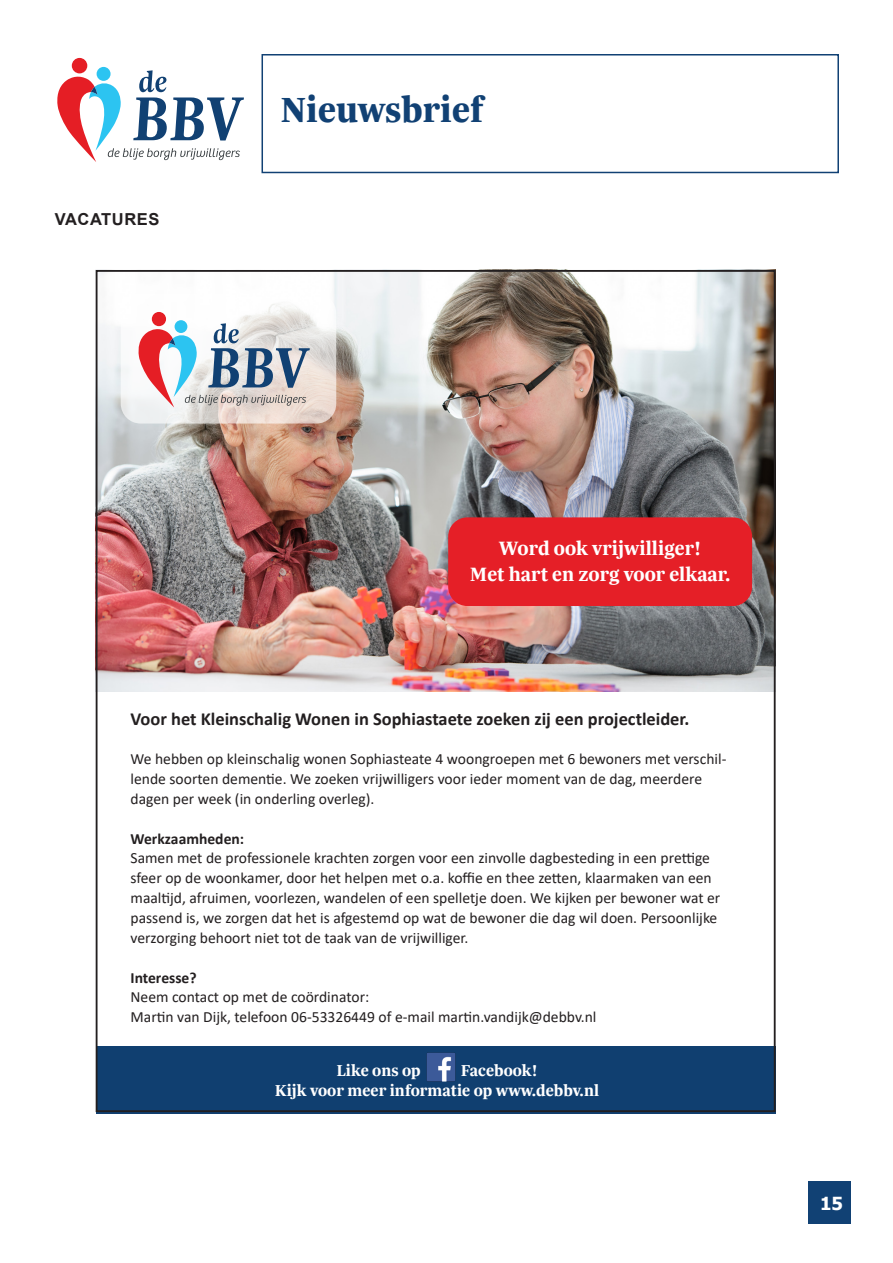
<style>
.page{position:relative;width:893px;height:1263px;background:#fff}
.page>*{position:absolute;margin:0;border:0;box-sizing:border-box;transform-origin:0 0}
.t1{font:800 37.5px "Trola";color:#114174}
.t2{font:700 20.7px "Trola";color:#fff}
.t3{font:700 18.45px "Calibri";color:#231f20}
.t4{font:700 18px "Tahoma";color:#fff}
.t5{font:700 16.95px "Trola";color:#fff}
.t6{font:700 16.5px "Arial";letter-spacing:.035em;color:#231f20}
.t7{font:15.6px/19.8px "Calibri";color:#231f20}
.t8{font:700 15.6px "Calibri";color:#231f20}
</style>
<div class="page">
<div style="left:808px;top:1181px;width:43px;height:42px;background:#114174"></div>
<div style="left:97px;top:67px;width:14px;height:14px;background:#2cc4f1;border-radius:50%"></div>
<div style="left:72px;top:58px;width:15px;height:15px;background:#e51e25;border-radius:50%"></div>
<svg style="left:57px;top:70px;width:187px;height:92px"></svg>
<div style="left:261px;top:54px;width:578px;height:119px;border:2px solid #114174"></div>
<div style="left:96px;top:1046px;width:680px;height:68px;background:#103f70"></div>
<img style="left:99px;top:273px;width:674px;height:418px">
<div style="left:448px;top:517px;width:304px;height:89px;background:#e51f27;border-radius:19px"></div>
<svg style="left:121px;top:293px;width:215px;height:131px;fill:#f6f7f8"></svg>
<svg style="left:175px;top:320px;width:12px;height:13px"></svg>
<div style="left:152px;top:312px;width:14px;height:14px;background:#e51e25;border-radius:50%"></div>
<svg style="left:138px;top:323px;width:172px;height:85px"></svg>
<img style="left:427px;top:1052px;width:28px;height:29px">
<p class="t6" style="left:55px;top:207px;width:106px">VACATURES</p>
<p class="t1" style="left:281px;top:84px;width:204px">Nieuwsbrief</p>
<p class="t2" style="left:499px;top:534px;width:204px">Word ook vrijwilliger!</p>
<p class="t2" style="left:470px;top:560px;width:262px">Met hart en zorg voor elkaar.</p>
<p class="t3" style="left:131px;top:705px;width:560px">Voor het Kleinschalig Wonen in Sophiastaete zoeken zij een projectleider.</p>
<p class="t7" style="left:131px;top:749px;width:597px">We hebben op kleinschalig wonen Sophiasteate 4 woongroepen met 6 bewoners met verschil&shy;lende soorten dementie. We zoeken vrijwilligers voor ieder moment van de dag, meerdere dagen per week (in onderling overleg).</p>
<p class="t8" style="left:131px;top:827px;width:115px">Werkzaamheden:</p>
<p class="t7" style="left:131px;top:848px;width:591px">Samen met de professionele krachten zorgen voor een zinvolle dagbesteding in een prettige sfeer op de woonkamer, door het helpen met o.a. koffie en thee zetten, klaarmaken van een maaltijd, afruimen, voorlezen, wandelen of een spelletje doen. We kijken per bewoner wat er passend is, we zorgen dat het is afgestemd op wat de bewoner die dag wil doen. Persoonlijke verzorging behoort niet tot de taak van de vrijwilliger.</p>
<p class="t8" style="left:131px;top:966px;width:68px">Interesse?</p>
<p class="t7" style="left:131px;top:987px;width:240px">Neem contact op met de coördinator:</p>
<p class="t7" style="left:131px;top:1007px;width:467px">Martin van Dijk, telefoon 06-53326449 of e-mail martin.vandijk@debbv.nl</p>
<p class="t5" style="left:337px;top:1058px;width:86px">Like ons op</p>
<p class="t5" style="left:461px;top:1058px;width:78px">Facebook!</p>
<p class="t5" style="left:275px;top:1079px;width:326px">Kijk voor meer informatie op www.debbv.nl</p>
<p class="t4" style="left:820px;top:1190px;width:24px">15</p>
</div>
